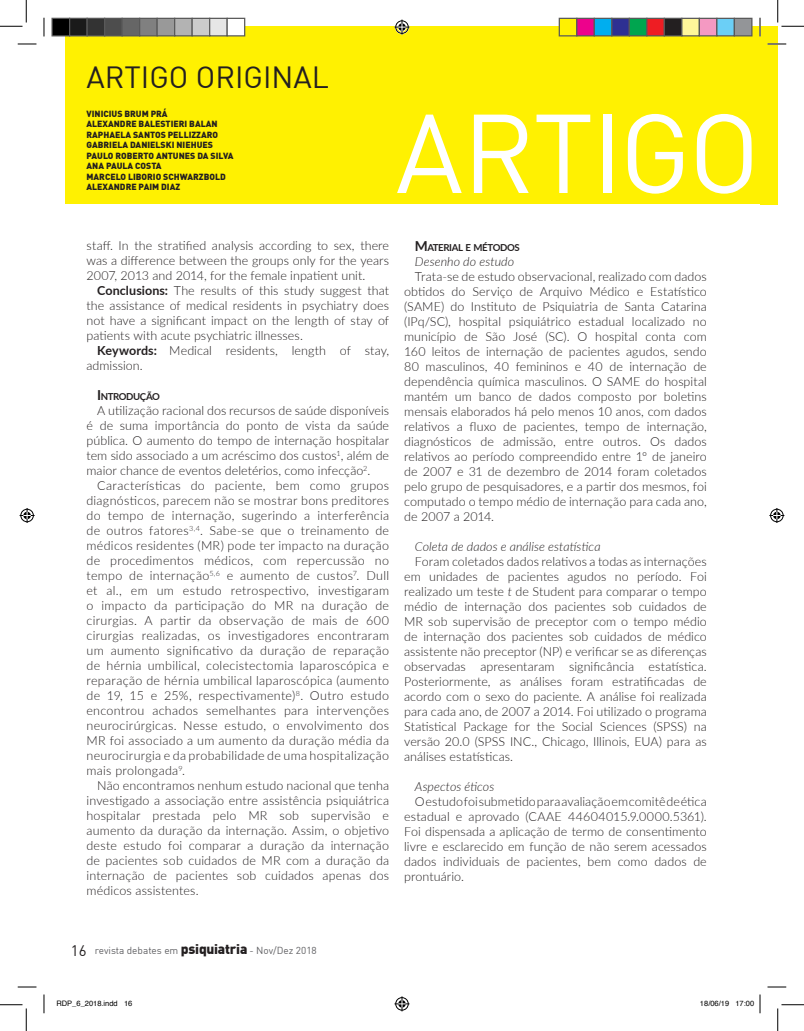
<style>
.page{position:relative;width:804px;height:1031px;background:#fff}
.page>*{position:absolute;margin:0;border:0;box-sizing:border-box;transform-origin:0 0}
.t1{font:110px "DIN";letter-spacing:-.015em;color:#fff}
.t2{font:30px "DIN";color:#231f20}
.CORPO_ARTIGO{font:300 12.5px/15px "Lato";letter-spacing:.005em;color:#231f20;text-align:justify}
.TÍTULO_2{font:italic 300 12.5px "Lato";letter-spacing:.005em;color:#231f20}
.t3{font:10px "DIN";color:#616164}
.TÍTULO_1{font:700 9.62px "Lato";letter-spacing:-.04em;color:#231f20}
.t4{font:900 8.75px/10.5px "DIN";color:#231f20}
.t5{font:7.5px "Helvetica";color:#000}
.s1{font-weight:700}
.s2{font-size:13.75px}
.s3{font-style:italic}
.s4{font-size:15px;color:#231f20}
.s5{font-weight:900;font-size:13.75px;color:#231f20}
</style>
<div class="page">
<div style="left:65px;top:26px;width:695px;height:178px;background:#fff101"></div>
<div style="left:760px;top:26px;width:17px;height:178px;background:#fff101"></div>
<svg style="left:18px;top:43px;width:18px;height:2px"></svg>
<svg style="left:767px;top:43px;width:19px;height:2px"></svg>
<svg style="left:18px;top:986px;width:18px;height:1px"></svg>
<svg style="left:767px;top:986px;width:19px;height:1px"></svg>
<svg style="left:43px;top:18px;width:2px;height:18px"></svg>
<svg style="left:43px;top:994px;width:2px;height:19px"></svg>
<svg style="left:759px;top:18px;width:2px;height:18px"></svg>
<svg style="left:0;top:0;width:27px;height:27px"></svg>
<svg style="left:0;top:1004px;width:27px;height:26px"></svg>
<svg style="left:777px;top:0;width:27px;height:27px"></svg>
<svg style="left:777px;top:1004px;width:27px;height:26px"></svg>
<svg style="left:394px;top:20px;width:15px;height:15px"></svg>
<svg style="left:394px;top:996px;width:15px;height:15px"></svg>
<svg style="left:20px;top:508px;width:15px;height:15px"></svg>
<svg style="left:769px;top:508px;width:15px;height:15px"></svg>
<div style="left:52px;top:18px;width:18px;height:18px;background:#000"></div>
<div style="left:51px;top:18px;width:19px;height:18px;border:1px solid #595959"></div>
<div style="left:70px;top:18px;width:17px;height:18px;background:#1a1a1a"></div>
<div style="left:69px;top:18px;width:19px;height:18px;border:1px solid #595959"></div>
<div style="left:87px;top:18px;width:18px;height:18px;background:#333"></div>
<div style="left:86px;top:18px;width:19px;height:18px;border:1px solid #595959"></div>
<div style="left:105px;top:18px;width:17px;height:18px;background:#4d4d4d"></div>
<div style="left:104px;top:18px;width:19px;height:18px;border:1px solid #595959"></div>
<div style="left:122px;top:18px;width:18px;height:18px;background:#666"></div>
<div style="left:121px;top:18px;width:19px;height:18px;border:1px solid #595959"></div>
<div style="left:140px;top:18px;width:17px;height:18px;background:#808080"></div>
<div style="left:139px;top:18px;width:19px;height:18px;border:1px solid #595959"></div>
<div style="left:157px;top:18px;width:18px;height:18px;background:#999"></div>
<div style="left:156px;top:18px;width:19px;height:18px;border:1px solid #595959"></div>
<div style="left:175px;top:18px;width:17px;height:18px;background:#b3b3b3"></div>
<div style="left:174px;top:18px;width:19px;height:18px;border:1px solid #595959"></div>
<div style="left:192px;top:18px;width:18px;height:18px;background:#ccc"></div>
<div style="left:191px;top:18px;width:19px;height:18px;border:1px solid #595959"></div>
<div style="left:210px;top:18px;width:17px;height:18px;background:#e6e6e6"></div>
<div style="left:209px;top:18px;width:19px;height:18px;border:1px solid #595959"></div>
<div style="left:227px;top:18px;width:18px;height:18px;background:#fff"></div>
<div style="left:226px;top:18px;width:19px;height:18px;border:1px solid #595959"></div>
<div style="left:559px;top:18px;width:18px;height:18px;background:#fff101"></div>
<div style="left:558px;top:18px;width:19px;height:18px;border:1px solid #595959"></div>
<div style="left:577px;top:18px;width:17px;height:18px;background:#ed028c"></div>
<div style="left:576px;top:18px;width:19px;height:18px;border:1px solid #595959"></div>
<div style="left:594px;top:18px;width:18px;height:18px;background:#00aeef"></div>
<div style="left:593px;top:18px;width:19px;height:18px;border:1px solid #595959"></div>
<div style="left:612px;top:18px;width:17px;height:18px;background:#2e3092"></div>
<div style="left:611px;top:18px;width:19px;height:18px;border:1px solid #595959"></div>
<div style="left:629px;top:18px;width:18px;height:18px;background:#00a54f"></div>
<div style="left:628px;top:18px;width:19px;height:18px;border:1px solid #595959"></div>
<div style="left:647px;top:18px;width:17px;height:18px;background:#ee1d23"></div>
<div style="left:646px;top:18px;width:19px;height:18px;border:1px solid #595959"></div>
<div style="left:664px;top:18px;width:18px;height:18px;background:#231f20"></div>
<div style="left:663px;top:18px;width:19px;height:18px;border:1px solid #595959"></div>
<div style="left:682px;top:18px;width:17px;height:18px;background:#fff79a"></div>
<div style="left:681px;top:18px;width:19px;height:18px;border:1px solid #595959"></div>
<div style="left:699px;top:18px;width:18px;height:18px;background:#f499c2"></div>
<div style="left:698px;top:18px;width:19px;height:18px;border:1px solid #595959"></div>
<div style="left:717px;top:18px;width:17px;height:18px;background:#6bcff6"></div>
<div style="left:716px;top:18px;width:19px;height:18px;border:1px solid #595959"></div>
<div style="left:734px;top:18px;width:18px;height:18px;background:#939598"></div>
<div style="left:733px;top:18px;width:19px;height:18px;border:1px solid #595959"></div>
<svg style="left:759px;top:994px;width:2px;height:19px"></svg>
<h2 class="t2" style="left:86px;top:64px;width:244px">ARTIGO ORIGINAL</h2>
<p class="t4" style="left:86px;top:108px;width:149px">VINICIUS BRUM PRÁ<br>ALEXANDRE BALESTIERI BALAN<br>RAPHAELA SANTOS PELLIZZARO<br>GABRIELA DANIELSKI NIEHUES<br>PAULO ROBERTO ANTUNES DA SILVA<br>ANA PAULA COSTA<br>MARCELO LIBORIO SCHWARZBOLD<br>ALEXANDRE PAIM DIAZ</p>
<h1 class="t1" style="left:396px;top:104px;width:366px">ARTIGO</h1>
<p class="CORPO_ARTIGO" style="left:86px;top:237px;width:304px">staff. In the stratified analysis according to sex, there was a difference between the groups only for the years 2007, 2013 and 2014, for the female inpatient unit.</p>
<p class="CORPO_ARTIGO" style="left:86px;top:282px;width:304px;text-indent:11px"><span class="s1">Conclusions:</span> The results of this study suggest that the assistance of medical residents in psychiatry does not have a significant impact on the length of stay of patients with acute psychiatric illnesses.</p>
<p class="CORPO_ARTIGO" style="left:86px;top:342px;width:304px;text-indent:11px"><span class="s1">Keywords:</span> Medical residents, length of stay, admission.</p>
<p class="TÍTULO_1" style="left:97px;top:389px;width:64px"><span class="s2">I</span>NTRODUÇÃO</p>
<p class="CORPO_ARTIGO" style="left:86px;top:402px;width:304px;text-indent:11px">A utilização racional dos recursos de saúde disponíveis é de suma importância do ponto de vista da saúde pública. O aumento do tempo de internação hospitalar tem sido associado a um acréscimo dos custos<sup>1</sup>, além de maior chance de eventos deletérios, como infecção<sup>2</sup>.</p>
<p class="CORPO_ARTIGO" style="left:86px;top:477px;width:304px;text-indent:11px">Características do paciente, bem como grupos diagnósticos, parecem não se mostrar bons preditores do tempo de internação, sugerindo a interferência de outros fatores<sup>3,4</sup>. Sabe-se que o treinamento de médicos residentes (MR) pode ter impacto na duração de procedimentos médicos, com repercussão no tempo de internação<sup>5,6</sup> e aumento de custos<sup>7</sup>. Dull et al., em um estudo retrospectivo, investigaram o impacto da participação do MR na duração de cirurgias. A partir da observação de mais de 600 cirurgias realizadas, os investigadores encontraram um aumento significativo da duração de reparação de hérnia umbilical, colecistectomia laparoscópica e reparação de hérnia umbilical laparoscópica (aumento de 19, 15 e 25%, respectivamente)<sup>8</sup>. Outro estudo encontrou achados semelhantes para intervenções neurocirúrgicas. Nesse estudo, o envolvimento dos MR foi associado a um aumento da duração média da neurocirurgia e da probabilidade de uma hospitalização mais prolongada<sup>9</sup>.</p>
<p class="CORPO_ARTIGO" style="left:86px;top:777px;width:304px;text-indent:11px">Não encontramos nenhum estudo nacional que tenha investigado a associação entre assistência psiquiátrica hospitalar prestada pelo MR sob supervisão e aumento da duração da internação. Assim, o objetivo deste estudo foi comparar a duração da internação de pacientes sob cuidados de MR com a duração da internação de pacientes sob cuidados apenas dos médicos assistentes.</p>
<p class="TÍTULO_1" style="left:415px;top:240px;width:106px"><span class="s2">M</span>ATERIAL E M ÉTODOS</p>
<p class="TÍTULO_2" style="left:415px;top:252px;width:101px">Desenho do estudo</p>
<p class="CORPO_ARTIGO" style="left:404px;top:268px;width:304px;text-indent:11px">Trata-se de estudo observacional, realizado com dados obtidos do Serviço de Arquivo Médico e Estatístico (SAME) do Instituto de Psiquiatria de Santa Catarina (IPq/SC), hospital psiquiátrico estadual localizado no município de São José (SC). O hospital conta com 160 leitos de internação de pacientes agudos, sendo 80 masculinos, 40 femininos e 40 de internação de dependência química masculinos. O SAME do hospital mantém um banco de dados composto por boletins mensais elaborados há pelo menos 10 anos, com dados relativos a fluxo de pacientes, tempo de internação, diagnósticos de admissão, entre outros. Os dados relativos ao período compreendido entre 1º de janeiro de 2007 e 31 de dezembro de 2014 foram coletados pelo grupo de pesquisadores, e a partir dos mesmos, foi computado o tempo médio de internação para cada ano, de 2007 a 2014.</p>
<p class="TÍTULO_2" style="left:415px;top:537px;width:187px">Coleta de dados e análise estatística</p>
<p class="CORPO_ARTIGO" style="left:404px;top:553px;width:304px;text-indent:11px">Foram coletados dados relativos a todas as internações em unidades de pacientes agudos no período. Foi realizado um teste <span class="s3">t</span> de Student para comparar o tempo médio de internação dos pacientes sob cuidados de MR sob supervisão de preceptor com o tempo médio de internação dos pacientes sob cuidados de médico assistente não preceptor (NP) e verificar se as diferenças observadas apresentaram significância estatística.<br>Posteriormente, as análises foram estratificadas de acordo com o sexo do paciente. A análise foi realizada para cada ano, de 2007 a 2014. Foi utilizado o programa Statistical Package for the Social Sciences (SPSS) na versão 20.0 (SPSS INC., Chicago, Illinois, EUA) para as análises estatísticas.</p>
<p class="TÍTULO_2" style="left:415px;top:777px;width:81px">Aspectos éticos</p>
<p class="CORPO_ARTIGO" style="left:404px;top:793px;width:304px;text-indent:11px">O estudo foi submetido para avaliação em comitê de ética estadual e aprovado (CAAE 44604015.9.0000.5361).<br>Foi dispensada a aplicação de termo de consentimento livre e esclarecido em função de não serem acessados dados individuais de pacientes, bem como dados de prontuário.</p>
<p class="t3" style="left:71px;top:946px;width:247px"><span class="s4">16</span> revista debates em <span class="s5">psiquiatria</span> - Nov/Dez 2018</p>
<p class="t5" style="left:56px;top:997px;width:77px">RDP_6_2018.indd 16</p>
<p class="t5" style="left:700px;top:997px;width:56px">18/06/19 17:00</p>
</div>
